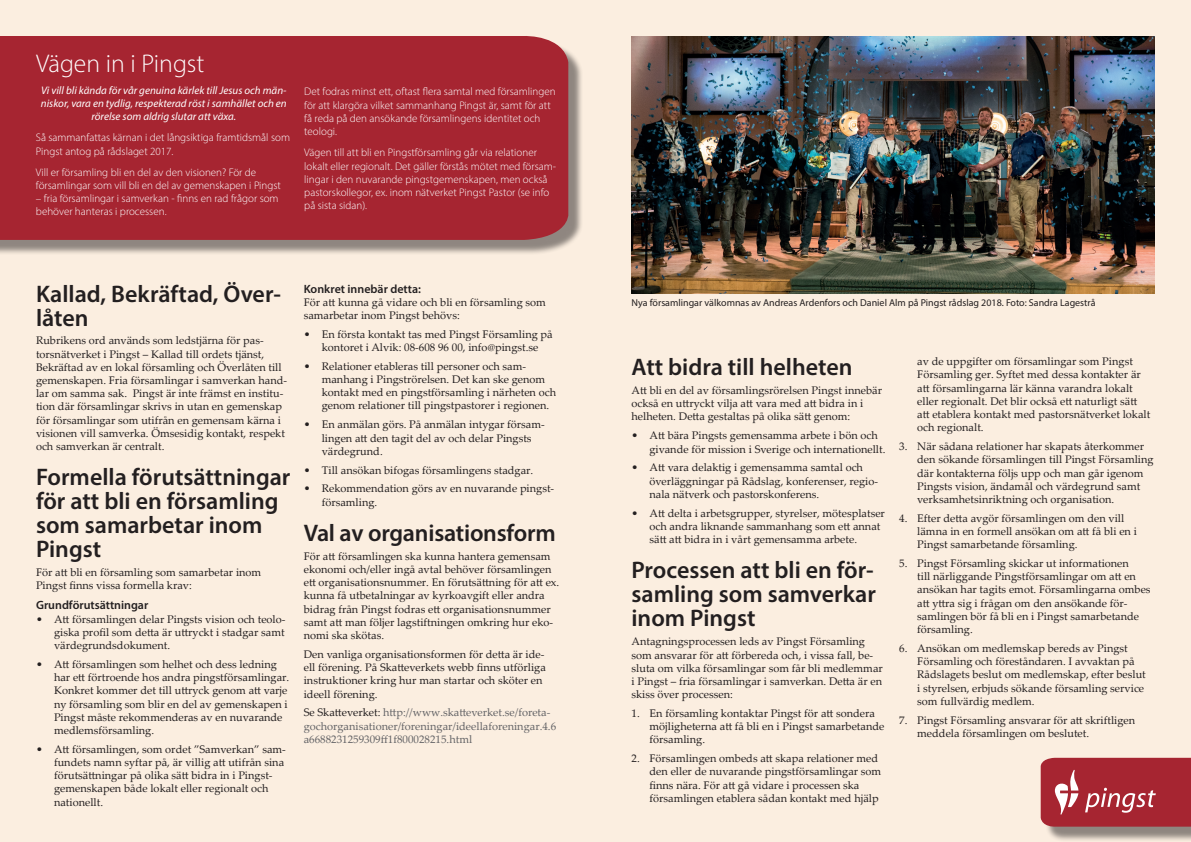
<style>
.page{position:relative;width:1191px;height:842px;background:#fbeee0}
.page>*{position:absolute;margin:0;border:0;box-sizing:border-box;transform-origin:0 0}
.t1{font:300 25.7px "Myriad Pro";color:#fff}
.t2{font:600 24px/24px "Myriad Pro";color:#231f20}
.t3{font:600 12px "Myriad Pro";color:#231f20}
.t4{font:11px/13.2px "Palatino Linotype";color:#231f20}
.t5{font:300 11px/13.2px "Myriad Pro";color:#fff}
.t6{font:11px/13.2px "Palatino Linotype";color:#636366}
.t7{font:italic 11px/13.2px "Myriad Pro";color:#fff;text-align:center}
.t8{font:10px "Myriad Pro";color:#231f20}
.s1{color:#231f20}
</style>
<div class="page">
<div style="left:1045px;top:762px;width:146px;height:80px;background:#231f20;opacity:.5"></div>
<svg style="left:1040px;top:758px;width:151px;height:69px;background:#ad3843"></svg>
<div style="left:0;top:40px;width:584px;height:215px;background:#231f20;opacity:.5"></div>
<div style="left:0;top:35px;width:568px;height:205px;background:#a62531"></div>
<img style="left:631px;top:36px;width:524px;height:257px">
<h1 class="t1" style="left:36px;top:48px;width:170px">Vägen in i Pingst</h1>
<p class="t7" style="left:41px;top:83px;width:247px">Vi vill bli kända för vår genuina kärlek till Jesus och män&shy;niskor, vara en tydlig, respekterad röst i samhället och en rörelse som aldrig slutar att växa.</p>
<p class="t5" style="left:36px;top:131px;width:255px">Så sammanfattas kärnan i det långsiktiga framtidsmål som<br>Pingst antog på rådslaget 2017.</p>
<p class="t5" style="left:36px;top:165px;width:246px">Vill er församling bli en del av den visionen? För de församlingar som vill bli en del av gemenskapen i Pingst</p>
<p class="t5" style="left:36px;top:192px;width:244px">– fria församlingar i samverkan - finns en rad frågor som behöver hanteras i processen.</p>
<p class="t5" style="left:304px;top:85px;width:253px">Det fodras minst ett, oftast flera samtal med församlingen för att klargöra vilket sammanhang Pingst är, samt för att få reda på den ansökande församlingens identitet och teologi.</p>
<p class="t5" style="left:304px;top:146px;width:253px">Vägen till att bli en Pingstförsamling går via relationer lokalt eller regionalt. Det gäller förstås mötet med försam&shy;lingar i den nuvarande pingstgemenskapen, men också pastorskollegor, ex. inom nätverket Pingst Pastor (se info på sista sidan).</p>
<h2 class="t2" style="left:36px;top:281px;width:246px">Kallad, Bekräftad, Över&shy;låten</h2>
<p class="t4" style="left:36px;top:334px;width:253px">Rubrikens ord används som ledstjärna för pas&shy;torsnätverket i Pingst – Kallad till ordets tjänst, Bekräftad av en lokal församling och Överlåten till gemenskapen. Fria församlingar i samverkan hand&shy;lar om samma sak. Pingst är inte främst en institu&shy;tion där församlingar skrivs in utan en gemenskap för församlingar som utifrån en gemensam kärna i visionen vill samverka. Ömsesidig kontakt, respekt och samverkan är centralt.</p>
<h2 class="t2" style="left:36px;top:465px;width:256px">Formella förutsättningar för att bli en församling som samarbetar inom<br>Pingst</h2>
<p class="t4" style="left:36px;top:565px;width:227px">För att bli en församling som samarbetar inom<br>Pingst finns vissa formella krav:</p>
<p class="t3" style="left:36px;top:598px;width:114px">Grundförutsättningar</p>
<p class="t4" style="left:54px;top:612px;width:233px;text-align:justify;text-indent:-18px">• Att församlingen delar Pingsts vision och teolo&shy;giska profil som detta är uttryckt i stadgar samt värdegrundsdokument.</p>
<p class="t4" style="left:54px;top:657px;width:237px;text-indent:-18px">• Att församlingen som helhet och dess ledning har ett förtroende hos andra pingstförsamlingar.<br>Konkret kommer det till uttryck genom att varje ny församling som blir en del av gemenskapen i Pingst måste rekommenderas av en nuvarande medlemsförsamling.</p>
<p class="t4" style="left:54px;top:742px;width:233px;text-indent:-18px">• Att församlingen, som ordet ”Samverkan” sam&shy;fundets namn syftar på, är villig att utifrån sina förutsättningar på olika sätt bidra in i Pingst&shy;gemenskapen både lokalt eller regionalt och nationellt.</p>
<p class="t3" style="left:304px;top:281px;width:119px">Konkret innebär detta:</p>
<p class="t4" style="left:304px;top:295px;width:244px">För att kunna gå vidare och bli en församling som samarbetar inom Pingst behövs:</p>
<p class="t4" style="left:304px;top:327px;width:250px;text-align:center">• En första kontakt tas med Pingst Församling på kontoret i Alvik: 08-608 96 00, info@pingst.se</p>
<p class="t4" style="left:322px;top:359px;width:236px;text-indent:-18px">• Relationer etableras till personer och sam&shy;manhang i Pingströrelsen. Det kan ske genom kontakt med en pingstförsamling i närheten och genom relationer till pingstpastorer i regionen.</p>
<p class="t4" style="left:322px;top:417px;width:224px;text-indent:-18px">• En anmälan görs. På anmälan intygar försam&shy;lingen att den tagit del av och delar Pingsts värdegrund.</p>
<p class="t4" style="left:304px;top:463px;width:231px">• Till ansökan bifogas församlingens stadgar.</p>
<p class="t4" style="left:322px;top:482px;width:234px;text-indent:-18px">• Rekommendation görs av en nuvarande pingst&shy;församling.</p>
<h2 class="t2" style="left:304px;top:520px;width:253px">Val av organisationsform</h2>
<p class="t4" style="left:304px;top:549px;width:257px">För att församlingen ska kunna hantera gemensam ekonomi och/eller ingå avtal behöver församlingen ett organisationsnummer. En förutsättning för att ex. kunna få utbetalningar av kyrkoavgift eller andra bidrag från Pingst fodras ett organisationsnummer samt att man följer lagstiftningen omkring hur eko&shy;nomi ska skötas.</p>
<p class="t4" style="left:304px;top:647px;width:244px">Den vanliga organisationsformen för detta är ide&shy;ell förening. På Skatteverkets webb finns utförliga instruktioner kring hur man startar och sköter en ideell förening.</p>
<p class="t6" style="left:304px;top:706px;width:254px"><span class="s1">Se Skatteverket:</span> http://www.skatteverket.se/foreta&shy;gochorganisationer/foreningar/ideellaforeningar.4.6 a6688231259309ff1f800028215.html</p>
<p class="t8" style="left:631px;top:296px;width:465px">Nya församlingar välkomnas av Andreas Ardenfors och Daniel Alm på Pingst rådslag 2018. Foto: Sandra Lagestrå</p>
<h2 class="t2" style="left:631px;top:355px;width:222px">Att bidra till helheten</h2>
<p class="t4" style="left:631px;top:383px;width:252px">Att bli en del av församlingsrörelsen Pingst innebär också en uttryckt vilja att vara med att bidra in i helheten. Detta gestaltas på olika sätt genom:</p>
<p class="t4" style="left:649px;top:429px;width:237px;text-indent:-18px">• Att bära Pingsts gemensamma arbete i bön och givande för mission i Sverige och internationellt.</p>
<p class="t4" style="left:649px;top:461px;width:230px;text-indent:-18px">• Att vara delaktig i gemensamma samtal och överläggningar på Rådslag, konferenser, regio&shy;nala nätverk och pastorskonferens.</p>
<p class="t4" style="left:649px;top:506px;width:237px;text-indent:-18px">• Att delta i arbetsgrupper, styrelser, mötesplatser och andra liknande sammanhang som ett annat sätt att bidra in i vårt gemensamma arbete.</p>
<h2 class="t2" style="left:631px;top:558px;width:246px;text-align:justify">Processen att bli en för&shy;samling som samverkar inom Pingst</h2>
<p class="t4" style="left:631px;top:634px;width:253px">Antagningsprocessen leds av Pingst Församling som ansvarar för att förbereda och, i vissa fall, be&shy;sluta om vilka församlingar som får bli medlemmar i Pingst – fria församlingar i samverkan. Detta är en skiss över processen:</p>
<p class="t4" style="left:649px;top:706px;width:236px;text-indent:-18px">1. En församling kontaktar Pingst för att sondera möjligheterna att få bli en i Pingst samarbetande församling.</p>
<p class="t4" style="left:649px;top:751px;width:233px;text-indent:-18px">2. Församlingen ombeds att skapa relationer med den eller de nuvarande pingstförsamlingar som finns nära. För att gå vidare i processen ska församlingen etablera sådan kontakt med hjälp</p>
<p class="t4" style="left:917px;top:354px;width:234px">av de uppgifter om församlingar som Pingst Församling ger. Syftet med dessa kontakter är att församlingarna lär känna varandra lokalt eller regionalt. Det blir också ett naturligt sätt att etablera kontakt med pastorsnätverket lokalt och regionalt.</p>
<p class="t4" style="left:917px;top:439px;width:238px;text-indent:-18px">3. När sådana relationer har skapats återkommer den sökande församlingen till Pingst Församling där kontakterna följs upp och man går igenom Pingsts vision, ändamål och värdegrund samt verksamhetsinriktning och organisation.</p>
<p class="t4" style="left:917px;top:511px;width:221px;text-indent:-18px">4. Efter detta avgör församlingen om den vill lämna in en formell ansökan om att få bli en i<br>Pingst samarbetande församling.</p>
<p class="t4" style="left:917px;top:556px;width:235px;text-indent:-18px">5. Pingst Församling skickar ut informationen<br>till närliggande Pingstförsamlingar om att en ansökan har tagits emot. Församlingarna ombes att yttra sig i frågan om den ansökande för&shy;samlingen bör få bli en i Pingst samarbetande församling.</p>
<p class="t4" style="left:917px;top:641px;width:230px;text-indent:-18px">6. Ansökan om medlemskap bereds av Pingst Församling och föreståndaren. I avvaktan på Rådslagets beslut om medlemskap, efter beslut i styrelsen, erbjuds sökande församling service som fullvärdig medlem.</p>
<p class="t4" style="left:917px;top:713px;width:219px;text-indent:-18px">7. Pingst Församling ansvarar för att skriftligen meddela församlingen om beslutet.</p>
</div>
